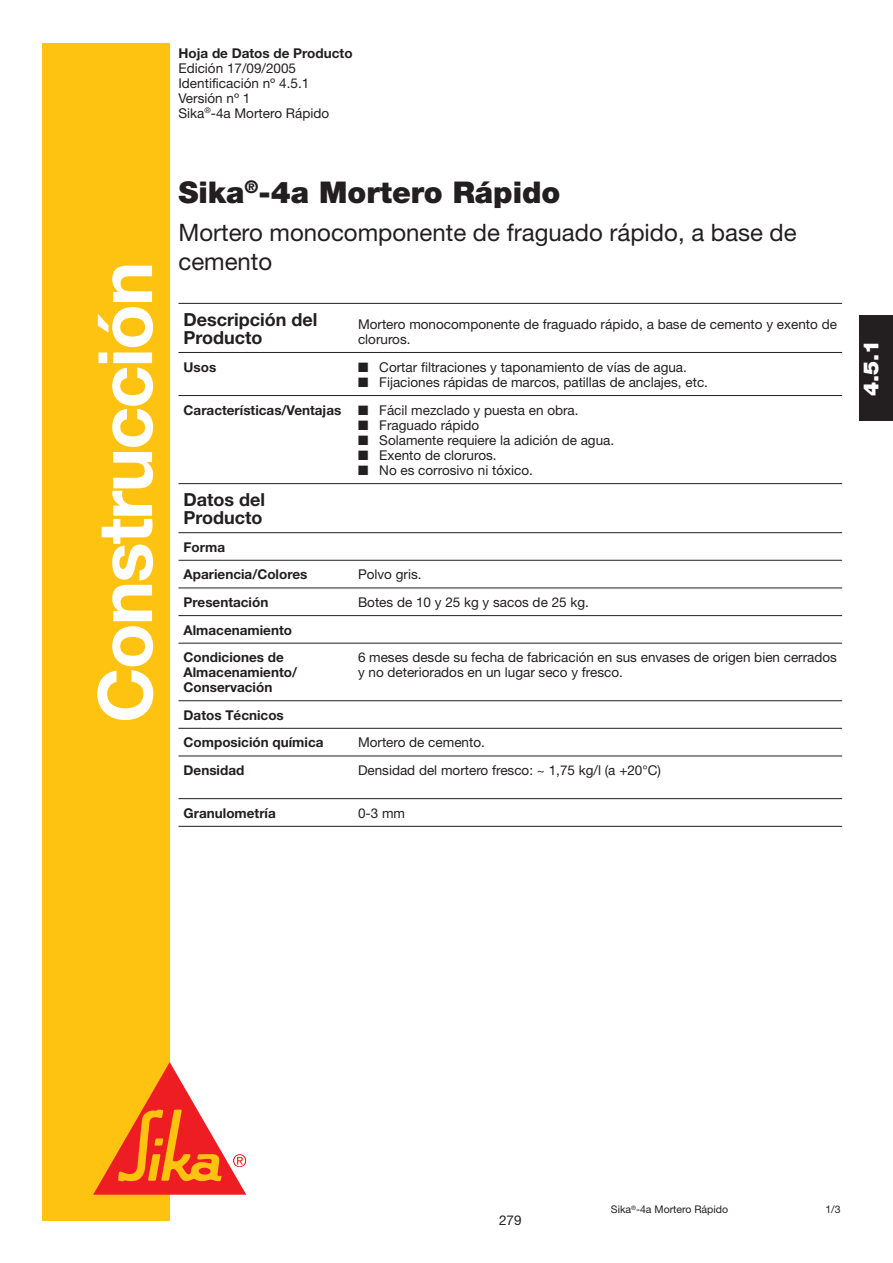
<style>
.page{position:relative;width:893px;height:1263px;background:#fff}
.page>*{position:absolute;margin:0;border:0;box-sizing:border-box;transform-origin:0 0}
.t1{font:700 75px "Helvetica Neue";letter-spacing:-.025em;color:#fff}
.t2{font:900 30px "Helvetica Neue";color:#231f20}
.t3{font:24px/28.8px "Helvetica Neue";color:#231f20}
.t4{font:900 21px "Helvetica Neue";color:#fff}
.t5{font:700 18px/18px "Helvetica Neue";color:#231f20}
.t6{font:13.5px/15px "Helvetica Neue";color:#231f20}
.t7{font:700 13.5px/27.6px "Helvetica Neue";color:#231f20}
.t8{font:10.5px "Helvetica Neue";color:#231f20}
.s1{font-weight:700}
</style>
<div class="page">
<div style="left:42px;top:43px;width:128px;height:1177px;background:#fec210"></div>
<svg style="left:93px;top:1062px;width:153px;height:133px"></svg>
<hr style="left:178px;top:303px;width:664px;height:1px;background:#231f20">
<hr style="left:178px;top:352px;width:664px;height:1px;background:#231f20">
<hr style="left:178px;top:395px;width:664px;height:1px;background:#231f20">
<hr style="left:178px;top:483px;width:664px;height:1px;background:#231f20">
<hr style="left:178px;top:532px;width:664px;height:1px;background:#231f20">
<hr style="left:178px;top:560px;width:664px;height:1px;background:#231f20">
<hr style="left:178px;top:588px;width:664px;height:1px;background:#231f20">
<hr style="left:178px;top:615px;width:664px;height:1px;background:#231f20">
<hr style="left:178px;top:643px;width:664px;height:1px;background:#231f20">
<hr style="left:178px;top:700px;width:664px;height:1px;background:#231f20">
<hr style="left:178px;top:728px;width:664px;height:1px;background:#231f20">
<hr style="left:178px;top:756px;width:664px;height:1px;background:#231f20">
<hr style="left:178px;top:798px;width:664px;height:1px;background:#231f20">
<hr style="left:178px;top:826px;width:175px;height:1px;background:#231f20">
<hr style="left:353px;top:826px;width:489px;height:1px;background:#231f20">
<div style="left:859px;top:316px;width:33px;height:105px;background:#231f20"></div>
<h1 class="t1" style="left:99px;top:723px;width:463px;rotate:-90deg">Construcción</h1>
<p class="t7" style="left:178px;top:41px;width:176px">Hoja de Datos de Producto</p>
<p class="t6" style="left:178px;top:62px;width:152px">Edición 17/09/2005<br>Identificación nº 4.5.1<br>Versión nº 1<br>Sika<sup>®</sup>-4a Mortero Rápido</p>
<h2 class="t2" style="left:178px;top:182px;width:383px">Sika<sup>®</sup>-4a Mortero Rápido</h2>
<h3 class="t3" style="left:178px;top:221px;width:619px">Mortero monocomponente de fraguado rápido, a base de cemento</h3>
<h3 class="t5" style="left:183px;top:313px;width:135px">Descripción del<br>Producto</h3>
<p class="t6" style="left:358px;top:318px;width:480px">Mortero monocomponente de fraguado rápido, a base de cemento y exento de cloruros.</p>
<p class="t7" style="left:183px;top:355px;width:34px">Usos</p>
<p class="t6" style="left:358px;top:361px;width:330px">■ Cortar filtraciones y taponamiento de vías de agua.</p>
<p class="t6" style="left:183px;top:370px;width:526px;line-height:28px;text-indent:174px">■ Fijaciones rápidas de marcos, patillas de anclajes, etc.<br><span class="s1">Características/Ventajas</span> ■ Fácil mezclado y puesta en obra.</p>
<p class="t6" style="left:358px;top:420px;width:123px">■ Fraguado rápido</p>
<p class="t6" style="left:358px;top:435px;width:258px">■ Solamente requiere la adición de agua.</p>
<p class="t6" style="left:358px;top:450px;width:140px">■ Exento de cloruros.</p>
<p class="t6" style="left:358px;top:465px;width:176px">■ No es corrosivo ni tóxico.</p>
<h3 class="t5" style="left:183px;top:493px;width:83px">Datos del<br>Producto</h3>
<p class="t7" style="left:183px;top:535px;width:125px">Forma<br>Apariencia/Colores</p>
<p class="t6" style="left:358px;top:569px;width:65px">Polvo gris.</p>
<p class="t7" style="left:183px;top:590px;width:86px">Presentación</p>
<p class="t6" style="left:358px;top:597px;width:232px">Botes de 10 y 25 kg y sacos de 25 kg.</p>
<p class="t7" style="left:183px;top:618px;width:110px">Almacenamiento<br>Condiciones de</p>
<p class="t7" style="left:183px;top:667px;width:115px;line-height:15px">Almacenamiento/<br>Conservación</p>
<p class="t6" style="left:358px;top:652px;width:480px">6 meses desde su fecha de fabricación en sus envases de origen bien cerrados y no deteriorados en un lugar seco y fresco.</p>
<p class="t7" style="left:183px;top:703px;width:141px">Datos Técnicos<br>Composición química</p>
<p class="t6" style="left:358px;top:737px;width:128px">Mortero de cemento.</p>
<p class="t7" style="left:183px;top:758px;width:62px">Densidad</p>
<p class="t6" style="left:358px;top:765px;width:304px">Densidad del mortero fresco: ~ 1,75 kg/l (a +20°C)</p>
<p class="t7" style="left:183px;top:801px;width:94px">Granulometría</p>
<p class="t6" style="left:358px;top:807px;width:49px">0-3 mm</p>
<h3 class="t4" style="left:863px;top:396px;width:58px;rotate:-90deg">4.5.1</h3>
<p class="t6" style="left:499px;top:1214px;width:24px">279</p>
<p class="t8" style="left:611px;top:1206px;width:119px">Sika<sup>®</sup>-4a Mortero Rápido</p>
<p class="t8" style="left:825px;top:1206px;width:17px">1/3</p>
</div>
